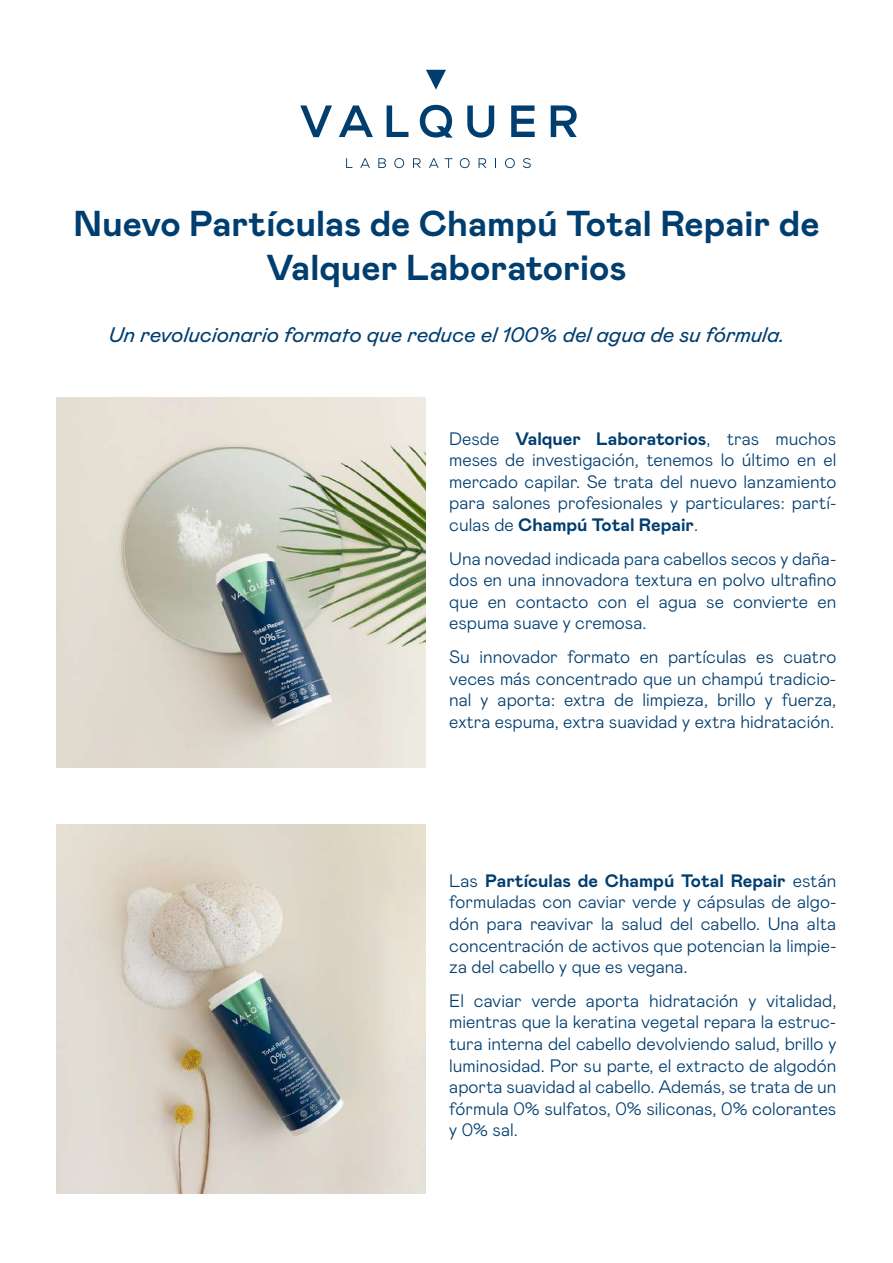
<style>
.page{position:relative;width:893px;height:1263px;background:#fff}
.page>*{position:absolute;margin:0;border:0;box-sizing:border-box;transform-origin:0 0}
.t1{font:700 36px/43.2px "Mabry Pro";color:#003e70;text-align:center}
.t2{font:italic 21px "Mabry Pro";color:#003e70}
.t3{font:300 18px/21.6px "Mabry Pro";color:#003e70;text-align:justify}
.s1{font-weight:700}
</style>
<div class="page">
<img style="left:56px;top:398px;width:370px;height:369px">
<img style="left:56px;top:824px;width:370px;height:370px">
<svg style="left:346px;top:158px;width:6px;height:10px"></svg>
<svg style="left:360px;top:158px;width:10px;height:10px"></svg>
<svg style="left:378px;top:158px;width:8px;height:10px"></svg>
<svg style="left:394px;top:158px;width:10px;height:10px"></svg>
<svg style="left:413px;top:158px;width:8px;height:10px"></svg>
<svg style="left:429px;top:158px;width:10px;height:10px"></svg>
<svg style="left:445px;top:158px;width:7px;height:10px"></svg>
<svg style="left:460px;top:158px;width:10px;height:10px"></svg>
<svg style="left:479px;top:158px;width:7px;height:10px"></svg>
<svg style="left:505px;top:158px;width:10px;height:10px"></svg>
<svg style="left:523px;top:158px;width:8px;height:10px"></svg>
<svg style="left:467px;top:106px;width:27px;height:32px"></svg>
<svg style="left:511px;top:105px;width:24px;height:32px"></svg>
<svg style="left:551px;top:105px;width:26px;height:32px"></svg>
<svg style="left:420px;top:105px;width:33px;height:33px"></svg>
<svg style="left:426px;top:70px;width:20px;height:20px"></svg>
<svg style="left:300px;top:105px;width:32px;height:32px"></svg>
<svg style="left:339px;top:105px;width:34px;height:32px"></svg>
<svg style="left:387px;top:105px;width:21px;height:32px"></svg>
<h1 class="t1" style="left:73px;top:201px;width:748px">Nuevo Partículas de Champú Total Repair de<br>Valquer Laboratorios</h1>
<p class="t2" style="left:109px;top:320px;width:677px">Un revolucionario formato que reduce el 100% del agua de su fórmula.</p>
<p class="t3" style="left:449px;top:426px;width:389px">Desde <span class="s1">Valquer Laboratorios</span>, tras muchos meses de investigación, tenemos lo último en el mercado capilar. Se trata del nuevo lanzamiento para salones profesionales y particulares: partí&shy;culas de <span class="s1">Champú Total Repair</span>.</p>
<p class="t3" style="left:449px;top:546px;width:389px">Una novedad indicada para cabellos secos y daña&shy;dos en una innovadora textura en polvo ultrafino que en contacto con el agua se convierte en espuma suave y cremosa.</p>
<p class="t3" style="left:449px;top:645px;width:389px">Su innovador formato en partículas es cuatro veces más concentrado que un champú tradicio&shy;nal y aporta: extra de limpieza, brillo y fuerza, extra espuma, extra suavidad y extra hidratación.</p>
<p class="t3" style="left:449px;top:869px;width:389px">Las <span class="s1">Partículas de Champú Total Repair</span> están formuladas con caviar verde y cápsulas de algo&shy;dón para reavivar la salud del cabello. Una alta concentración de activos que potencian la limpie&shy;za del cabello y que es vegana.</p>
<p class="t3" style="left:449px;top:989px;width:389px">El caviar verde aporta hidratación y vitalidad, mientras que la keratina vegetal repara la estruc&shy;tura interna del cabello devolviendo salud, brillo y luminosidad. Por su parte, el extracto de algodón aporta suavidad al cabello. Además, se trata de un fórmula 0% sulfatos, 0% siliconas, 0% colorantes y 0% sal.</p>
</div>
